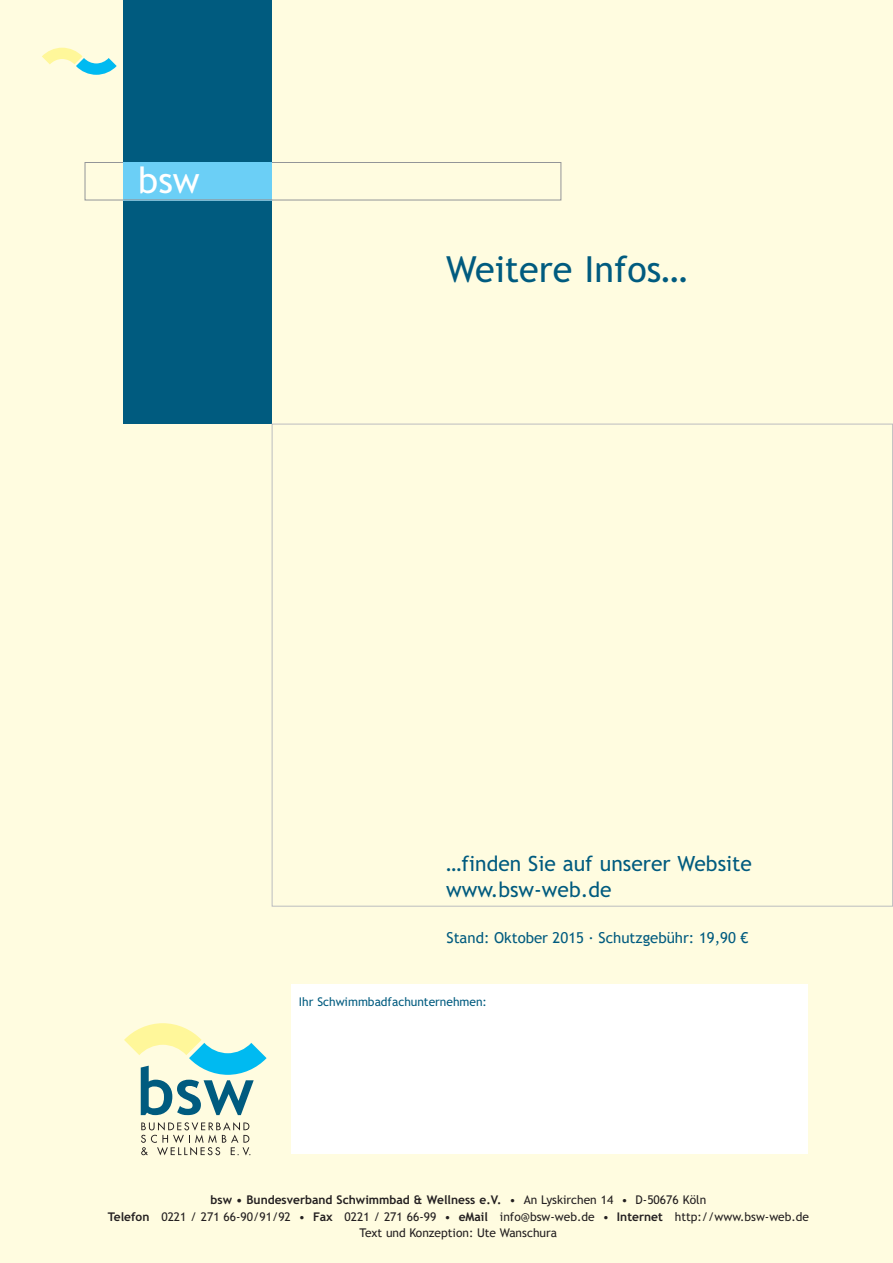
<style>
.page{position:relative;width:893px;height:1263px;background:#fffce0}
.page>*{position:absolute;margin:0;border:0;box-sizing:border-box;transform-origin:0 0}
.t1{font:36px "Trebuchet MS";color:#005b7f}
.t2{font:36px "Trebuchet MS";color:#fff}
.t3{font:21px/25.2px "Trebuchet MS";color:#005b7f}
.t4{font:15px "Trebuchet MS";color:#005b7f}
.t5{font:12px/16.5px "Trebuchet MS";color:#231f20;text-align:center}
.t6{font:12px "Trebuchet MS";color:#005b7f}
.s1{font-weight:700}
</style>
<div class="page">
<svg style="left:42px;top:48px;width:75px;height:27px"></svg>
<div style="left:292px;top:985px;width:516px;height:169px;background:#fff"></div>
<div style="left:85px;top:162px;width:476px;height:38px;border:1px solid #939598"></div>
<div style="left:123px;top:0;width:149px;height:424px;background:#005b7f"></div>
<div style="left:123px;top:162px;width:149px;height:38px;background:#6bcff6"></div>
<svg style="left:124px;top:1023px;width:143px;height:92px"></svg>
<svg style="left:141px;top:1122px;width:109px;height:33px"></svg>
<hr style="left:123px;top:199px;width:149px;height:1px;background:#939598">
<h1 class="t2" style="left:138px;top:159px;width:63px">bsw</h1>
<h1 class="t1" style="left:446px;top:248px;width:243px">Weitere Infos…</h1>
<h2 class="t3" style="left:446px;top:852px;width:307px">…finden Sie auf unserer Website www.bsw-web.de</h2>
<p class="t4" style="left:542px;top:928px;width:7px">r</p>
<p class="t4" style="left:577px;top:928px;width:9px">1</p>
<p class="t4" style="left:701px;top:928px;width:51px">19,90 €</p>
<p class="t4" style="left:446px;top:929px;width:303px">Stand: Oktober 2015 · Schutzgebühr: 19,90 €</p>
<p class="t6" style="left:299px;top:995px;width:190px">Ihr Schwimmbadfachunternehmen:</p>
<p class="t5" style="left:108px;top:1192px;width:703px"><span class="s1">bsw • Bundesverband Schwimmbad &amp; Wellness e.V.</span> • An Lyskirchen 14 • D-50676 Köln<br><span class="s1">Telefon</span> 0221 / 271 66-90/91/92 • <span class="s1">Fax</span> 0221 / 271 66-99 • <span class="s1">eMail</span> info@bsw-web.de • <span class="s1">Internet</span> http://www.bsw-web.de</p>
<p class="t5" style="left:360px;top:1225px;width:199px">Text und Konzeption: Ute Wanschura</p>
</div>
